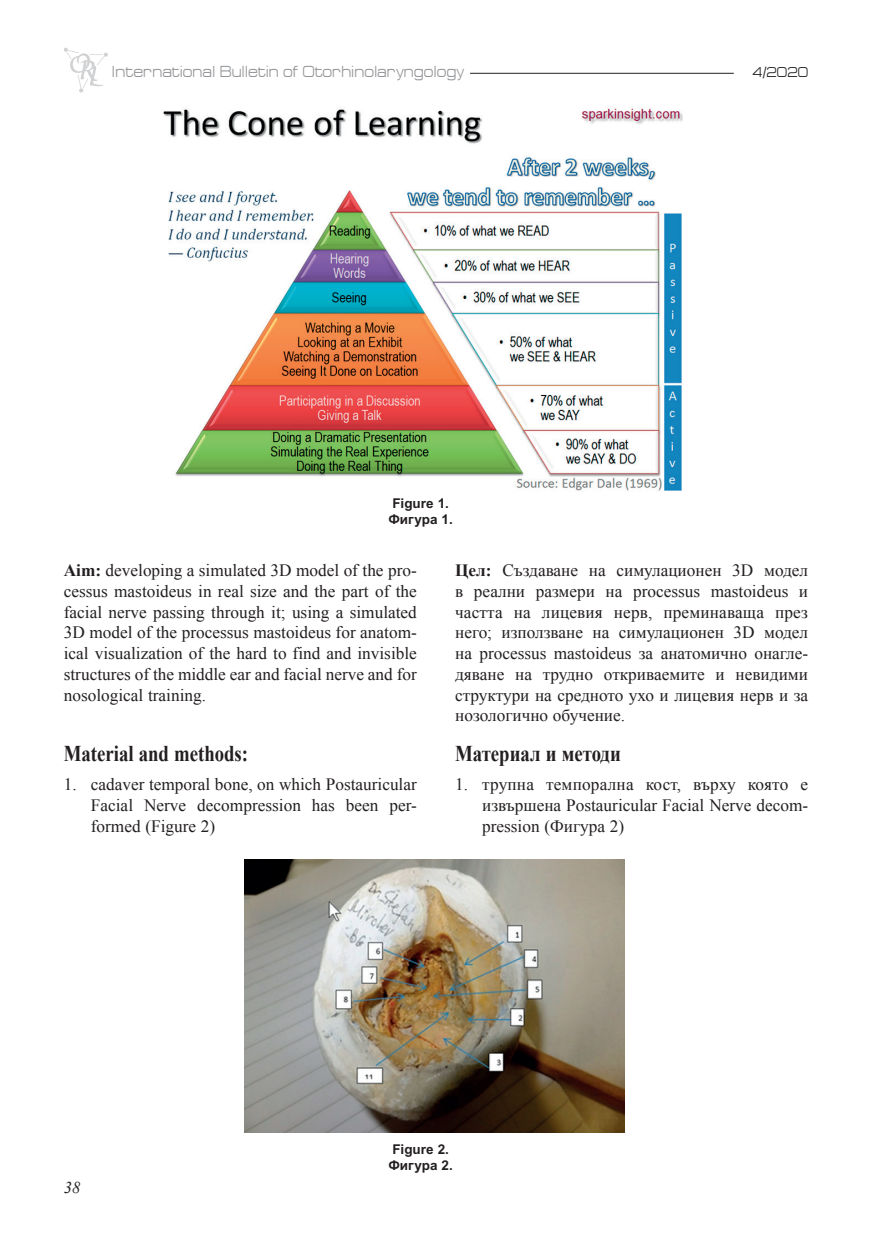
<style>
.page{position:relative;width:872px;height:1234px;background:#fff}
.page>*{position:absolute;margin:0;border:0;box-sizing:border-box;transform-origin:0 0}
.t1{font:700 22.5px "Times New Roman";color:#231f20;scale:.83 1}
.t2{font:17.25px/20.7px "Times New Roman";color:#231f20;text-align:justify}
.t3{font:italic 16.5px "Times New Roman";color:#231f20}
.t4{font:16.2px "Europe Ext";color:#939598;scale:.83 1}
.t5{font:14.4px "Europe Ext";color:#231f20;scale:.83 1}
.t6{font:700 13.5px/16.2px "Arial MT Pro Cyr";color:#231f20}
.s1{font-weight:700}
</style>
<div class="page">
<hr style="left:470px;top:73px;width:264px;height:1px;background:#231f20">
<svg style="left:64px;top:48px;width:44px;height:44px"></svg>
<img style="left:163px;top:106px;width:519px;height:385px">
<img style="left:244px;top:859px;width:381px;height:273px">
<p class="t4" style="left:112px;top:62px;width:426px">International Bulletin of Otorhinolaryngology</p>
<p class="t5" style="left:752px;top:64px;width:69px">4/2020</p>
<p class="t6" style="left:388px;top:495px;width:66px">Figure 1.<br>Фигура 1.</p>
<p class="t2" style="left:64px;top:560px;width:354px"><span class="s1">Aim:</span> developing a simulated 3D model of the pro&shy;cessus mastoideus in real size and the part of the facial nerve passing through it; using a simulated 3D model of the processus mastoideus for anatom&shy;ical visualization of the hard to find and invisible structures of the middle ear and facial nerve and for nosological training.</p>
<h1 class="t1" style="left:64px;top:737px;width:223px">Material and methods:</h1>
<p class="t2" style="left:91px;top:773px;width:327px;text-indent:-27px">1. cadaver temporal bone, on which Postauricular Facial Nerve decompression has been per&shy;formed (Figure 2)</p>
<p class="t2" style="left:455px;top:560px;width:354px"><span class="s1">Цел:</span> Създаване на симулационен 3D модел в реални размери на processus mastoideus и частта на лицевия нерв, преминаваща през него; използване на симулационен 3D модел на processus mastoideus за анатомично онагле&shy;дяване на трудно откриваемите и невидими структури на средното ухо и лицевия нерв и за нозологично обучение.</p>
<h1 class="t1" style="left:455px;top:737px;width:201px">Материал и методи</h1>
<p class="t2" style="left:482px;top:773px;width:327px;text-indent:-27px">1. трупна темпорална кост, върху която е извършена Postauricular Facial Nerve decom&shy;pression (Фигура 2)</p>
<p class="t3" style="left:64px;top:1175px;width:18px">38</p>
<p class="t6" style="left:388px;top:1140px;width:66px">Figure 2.<br>Фигура 2.</p>
</div>
